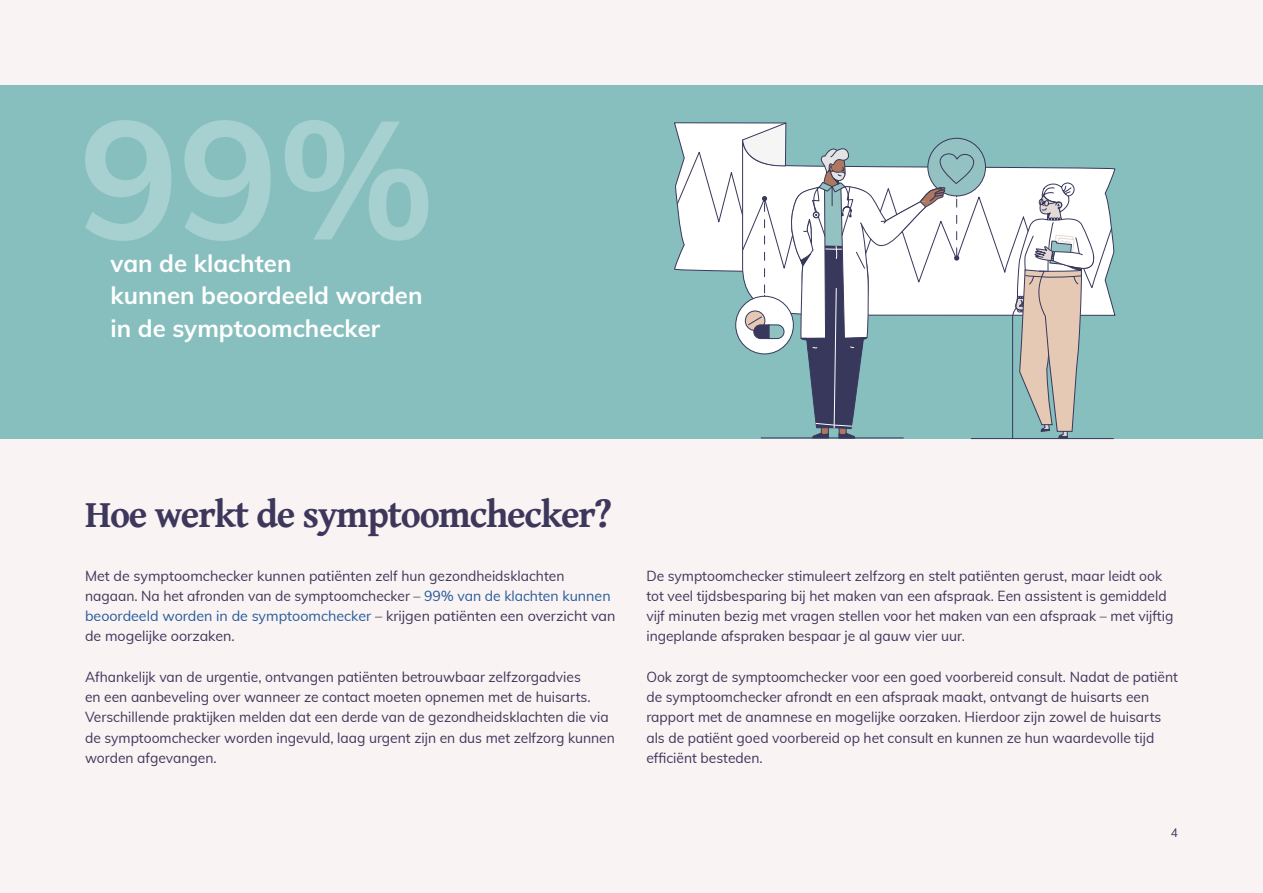
<style>
.page{position:relative;width:1263px;height:893px;background:#f9f3f3}
.page>*{position:absolute;margin:0;border:0;box-sizing:border-box;transform-origin:0 0}
.t1{font:700 39px "Gentium Book Basic";letter-spacing:-.03em;color:#3d375b}
.t2{font:700 24px/32.2px "Muli";color:#fff}
.t3{font:14.25px/20.2px "Muli";color:#3d375b}
.t4{font:12px "Muli";color:#3d375b}
.s1{color:#275b9b}
</style>
<div class="page">
<div style="left:0;top:85px;width:1263px;height:354px;background:#87bfbf"></div>
<svg style="left:1095px;top:167px;width:20px;height:149px"></svg>
<svg style="left:1095px;top:187px;width:17px;height:125px;background:#e2e9eb"></svg>
<hr style="left:971px;top:438px;width:143px;height:1px;background:#38385c">
<svg style="left:674px;top:122px;width:421px;height:317px"></svg>
<svg style="left:85px;top:120px;width:343px;height:121px"></svg>
<h2 class="t2" style="left:111px;top:246px;width:313px">van de klachten<br>kunnen beoordeeld worden in de symptoomchecker</h2>
<h1 class="t1" style="left:85px;top:484px;width:529px">Hoe werkt de symptoomchecker?</h1>
<p class="t3" style="left:85px;top:565px;width:532px">Met de symptoomchecker kunnen patiënten zelf hun gezondheidsklachten nagaan. Na het afronden van de symptoomchecker – <span class="s1">99% van de klachten kunnen beoordeeld worden in de symptoomchecker</span> – krijgen patiënten een overzicht van de mogelijke oorzaken.</p>
<p class="t3" style="left:85px;top:666px;width:531px">Afhankelijk van de urgentie, ontvangen patiënten betrouwbaar zelfzorgadvies<br>en een aanbeveling over wanneer ze contact moeten opnemen met de huisarts.<br>Verschillende praktijken melden dat een derde van de gezondheidsklachten die via de symptoomchecker worden ingevuld, laag urgent zijn en dus met zelfzorg kunnen worden afgevangen.</p>
<p class="t3" style="left:646px;top:565px;width:528px">De symptoomchecker stimuleert zelfzorg en stelt patiënten gerust, maar leidt ook tot veel tijdsbesparing bij het maken van een afspraak. Een assistent is gemiddeld vijf minuten bezig met vragen stellen voor het maken van een afspraak – met vijftig ingeplande afspraken bespaar je al gauw vier uur.</p>
<p class="t3" style="left:646px;top:666px;width:533px">Ook zorgt de symptoomchecker voor een goed voorbereid consult. Nadat de patiënt de symptoomchecker afrondt en een afspraak maakt, ontvangt de huisarts een rapport met de anamnese en mogelijke oorzaken. Hierdoor zijn zowel de huisarts als de patiënt goed voorbereid op het consult en kunnen ze hun waardevolle tijd efficiënt besteden.</p>
<p class="t4" style="left:1171px;top:824px;width:9px">4</p>
</div>
